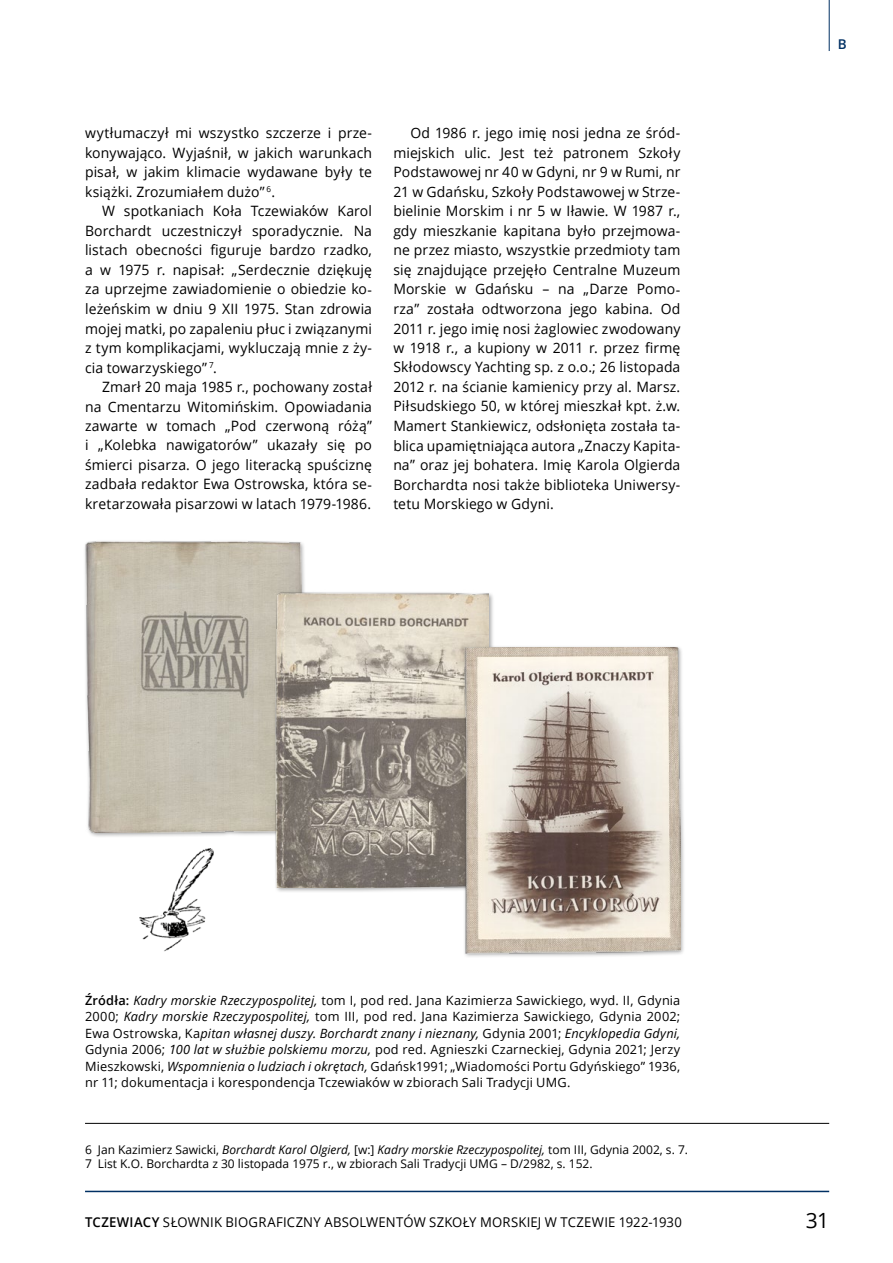
<style>
.page{position:relative;width:893px;height:1263px;background:#fff}
.page>*{position:absolute;margin:0;border:0;box-sizing:border-box;transform-origin:0 0}
.t1{font:21px "Open Sans";color:#000}
.t2{font:14.25px/19.5px "Open Sans";letter-spacing:.01em;color:#000;text-align:justify}
.t3{font:13.5px "Open Sans";letter-spacing:.015em;color:#000}
.t4{font:600 13.5px "Open Sans";color:#003063}
.t5{font:12.75px/16.5px "Open Sans";letter-spacing:.015em;color:#000;text-align:justify}
.t6{font:12px/14.4px "Open Sans";color:#000}
.s1{font-weight:600}
.s2{font-style:italic}
</style>
<div class="page">
<hr style="left:85px;top:1191px;width:744px;height:1px;background:#003063">
<hr style="left:829px;top:0;width:1px;height:51px;background:#003063">
<hr style="left:85px;top:1123px;width:744px;height:1px;background:#000">
<div style="left:83px;top:539px;width:223px;height:299px;background:#000;opacity:.36"></div>
<img style="left:85px;top:541px;width:216px;height:291px">
<img style="left:273px;top:590px;width:216px;height:297px">
<div style="left:462px;top:645px;width:224px;height:313px;background:#000;opacity:.36"></div>
<img style="left:464px;top:647px;width:216px;height:306px">
<img style="left:139px;top:848px;width:75px;height:104px">
<p class="t2" style="left:85px;top:123px;width:289px">wytłumaczył mi wszystko szczerze i prze&shy;konywająco. Wyjaśnił, w jakich warunkach pisał, w jakim klimacie wydawane były te książki. Zrozumiałem dużo” <sup>6</sup>.</p>
<p class="t2" style="left:85px;top:201px;width:289px;text-indent:17px">W spotkaniach Koła Tczewiaków Karol Borchardt uczestniczył sporadycznie. Na listach obecności figuruje bardzo rzadko, a w 1975 r. napisał: „Serdecznie dziękuję za uprzejme zawiadomienie o obiedzie ko&shy;leżeńskim w dniu 9 XII 1975. Stan zdrowia mojej matki, po zapaleniu płuc i związanymi z tym komplikacjami, wykluczają mnie z ży&shy;cia towarzyskiego” <sup>7</sup>.</p>
<p class="t2" style="left:85px;top:377px;width:289px;text-indent:17px">Zmarł 20 maja 1985 r., pochowany został na Cmentarzu Witomińskim. Opowiadania zawarte w tomach „Pod czerwoną różą” i „Kolebka nawigatorów” ukazały się po śmierci pisarza. O jego literacką spuściznę zadbała redaktor Ewa Ostrowska, która se&shy;kretarzowała pisarzowi w latach 1979-1986.</p>
<p class="t2" style="left:393px;top:123px;width:289px;text-indent:17px">Od 1986 r. jego imię nosi jedna ze śród&shy;miejskich ulic. Jest też patronem Szkoły Podstawowej nr 40 w Gdyni, nr 9 w Rumi, nr 21 w Gdańsku, Szkoły Podstawowej w Strze&shy;bielinie Morskim i nr 5 w Iławie. W 1987 r., gdy mieszkanie kapitana było przejmowa&shy;ne przez miasto, wszystkie przedmioty tam się znajdujące przejęło Centralne Muzeum Morskie w Gdańsku – na „Darze Pomo&shy;rza” została odtworzona jego kabina. Od 2011 r. jego imię nosi żaglowiec zwodowany w 1918 r., a kupiony w 2011 r. przez firmę Skłodowscy Yachting sp. z o.o.; 26 listopada 2012 r. na ścianie kamienicy przy al. Marsz.<br>Piłsudskiego 50, w której mieszkał kpt. ż.w.<br>Mamert Stankiewicz, odsłonięta została ta&shy;blica upamiętniająca autora „Znaczy Kapita&shy;na” oraz jej bohatera. Imię Karola Olgierda Borchardta nosi także biblioteka Uniwersy&shy;tetu Morskiego w Gdyni.</p>
<p class="t4" style="left:838px;top:34px;width:10px">B</p>
<p class="t5" style="left:85px;top:992px;width:597px"><span class="s1">Źródła:</span> <span class="s2">Kadry morskie Rzeczypospolitej,</span> tom I, pod red. Jana Kazimierza Sawickiego, wyd. II, Gdynia 2000; <span class="s2">Kadry morskie Rzeczypospolitej,</span> tom III, pod red. Jana Kazimierza Sawickiego, Gdynia 2002; Ewa Ostrowska, Ka<span class="s2">pitan własnej duszy. Borchardt znany i nieznany,</span> Gdynia 2001; <span class="s2">Encyklopedia Gdyni, </span>Gdynia 2006; <span class="s2">100 lat w służbie polskiemu morzu,</span> pod red. Agnieszki Czarneckiej, Gdynia 2021; Jerzy Mieszkowski, <span class="s2">Wspomnienia o ludziach i okrętach,</span> Gdańsk1991; „Wiadomości Portu Gdyńskiego” 1936, nr 11; dokumentacja i korespondencja Tczewiaków w zbiorach Sali Tradycji UMG.</p>
<p class="t6" style="left:85px;top:1142px;width:604px">6 Jan Kazimierz Sawicki, <span class="s2">Borchardt Karol Olgierd,</span> [w:] <span class="s2">Kadry morskie Rzeczypospolitej,</span> tom III, Gdynia 2002, s. 7.<br>7 List K.O. Borchardta z 30 listopada 1975 r., w zbiorach Sali Tradycji UMG – D/2982, s. 152.</p>
<p class="t3" style="left:85px;top:1212px;width:598px"><span class="s1">TCZEWIACY</span> SŁOWNIK BIOGRAFICZNY ABSOLWENTÓW SZKOŁY MORSKIEJ W TCZEWIE 1922-1930</p>
<h1 class="t1" style="left:806px;top:1206px;width:25px">31</h1>
</div>
